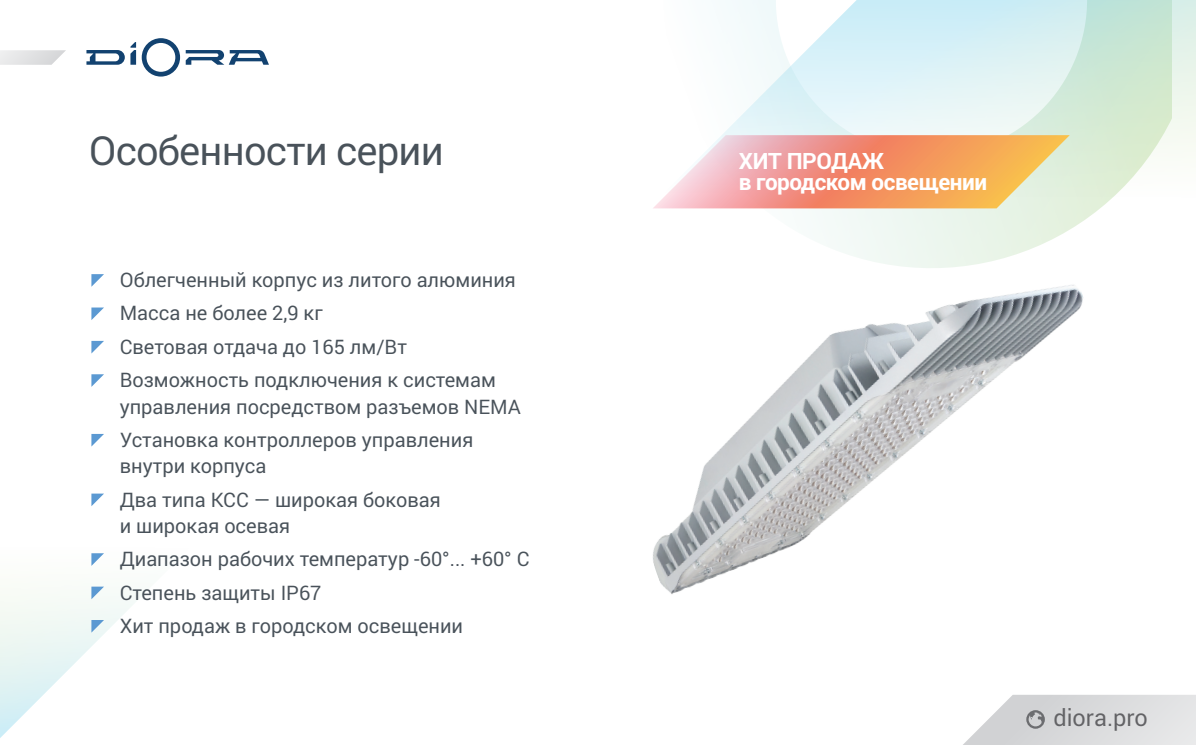
<style>
.page{position:relative;width:1196px;height:745px;background:#fff}
.page>*{position:absolute;margin:0;border:0;box-sizing:border-box;transform-origin:0 0}
.t1{font:40px "Roboto";letter-spacing:-.02em;color:#49525a}
.t2{font:23.5px "Roboto";color:#636366}
.t3{font:700 22.5px/21.2px "Roboto";letter-spacing:-.02em;color:#fff}
.t4{font:20px/33.4px "Roboto";color:#49525a}
</style>
<div class="page">
<svg style="left:964px;top:695px;width:232px;height:49px;background:#dcddde"></svg>
<svg style="left:142px;top:38px;width:38px;height:38px"></svg>
<svg style="left:86px;top:42px;width:50px;height:23px"></svg>
<svg style="left:186px;top:50px;width:83px;height:15px"></svg>
<svg style="left:0;top:50px;width:66px;height:15px"></svg>
<svg style="left:653px;top:198px;width:459px;height:56px"></svg>
<svg style="left:722px;top:0;width:474px;height:198px"></svg>
<svg style="left:0;top:565px;width:137px;height:173px"></svg>
<svg style="left:91px;top:274px;width:13px;height:12px"></svg>
<svg style="left:91px;top:307px;width:13px;height:13px"></svg>
<svg style="left:91px;top:340px;width:13px;height:13px"></svg>
<svg style="left:91px;top:374px;width:13px;height:12px"></svg>
<svg style="left:91px;top:433px;width:13px;height:13px"></svg>
<svg style="left:91px;top:493px;width:13px;height:13px"></svg>
<svg style="left:91px;top:553px;width:13px;height:12px"></svg>
<svg style="left:91px;top:586px;width:13px;height:13px"></svg>
<svg style="left:91px;top:619px;width:13px;height:13px"></svg>
<img style="left:653px;top:254px;width:430px;height:340px">
<svg style="left:653px;top:135px;width:417px;height:73px;background:#f2b190"></svg>
<h1 class="t1" style="left:89px;top:123px;width:357px">Особенности серии</h1>
<p class="t4" style="left:120px;top:262px;width:398px">Облегченный корпус из литого алюминия<br>Масса не более 2,9 кг<br>Световая отдача до 165 лм/Вт<br>Возможность подключения к системам</p>
<p class="t4" style="left:120px;top:389px;width:403px">управления посредством разъемов NEMA<br>Установка контроллеров управления</p>
<p class="t4" style="left:120px;top:448px;width:322px">внутри корпуса<br>Два типа КСС — широкая боковая</p>
<p class="t4" style="left:120px;top:508px;width:411px">и широкая осевая<br>Диапазон рабочих температур -60°... +60° С<br>Степень защиты IP67<br>Хит продаж в городском освещении</p>
<p class="t3" style="left:739px;top:149px;width:250px">Хит продаж<br>в городском освещении</p>
<p class="t2" style="left:1053px;top:700px;width:96px">diora.pro</p>
</div>
